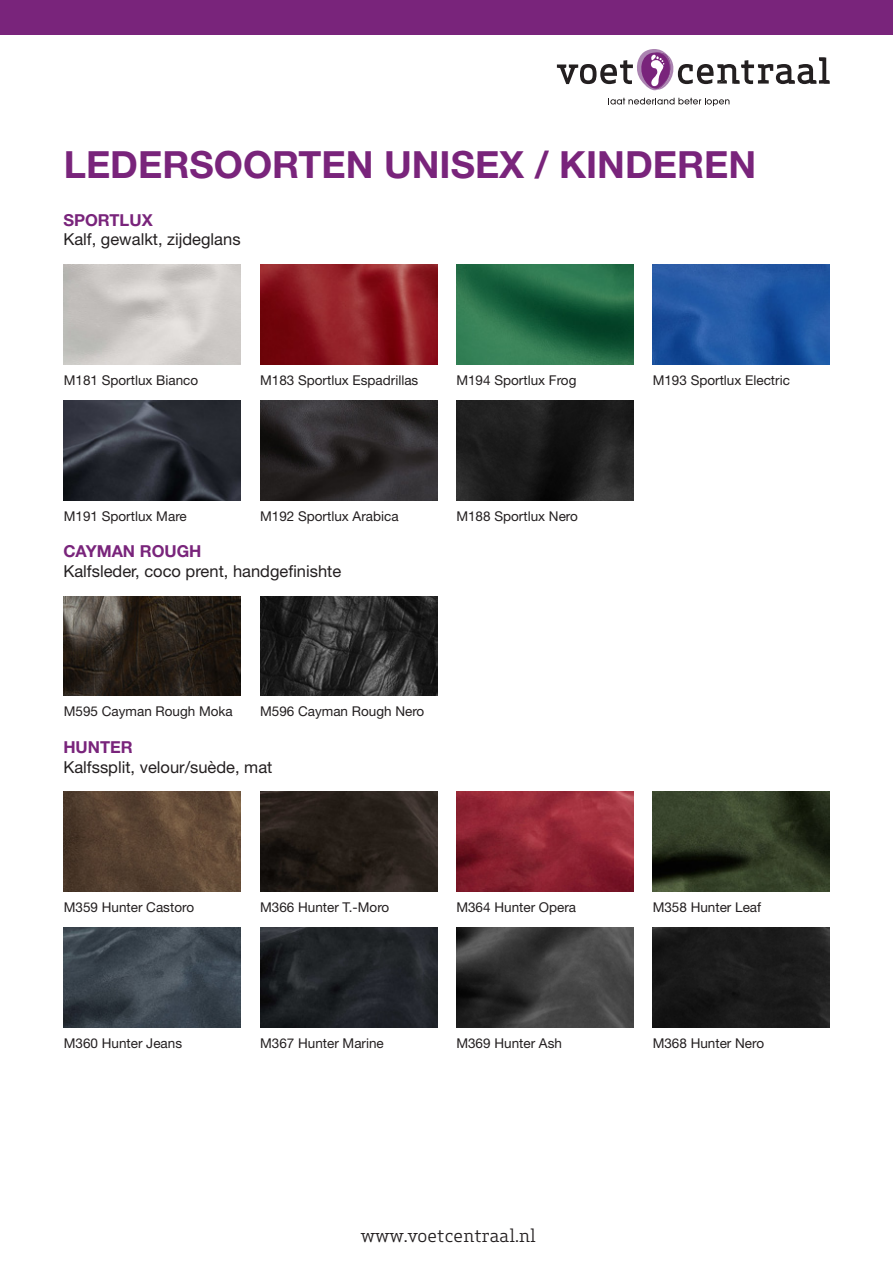
<style>
.page{position:relative;width:893px;height:1263px;background:#fff}
.page>*{position:absolute;margin:0;border:0;box-sizing:border-box;transform-origin:0 0}
.t1{font:700 37.5px "Helvetica Neue";color:#79247b}
.t2{font:18px "Apex Serif";color:#231f20}
.t3{font:16.5px "Helvetica Neue";color:#231f20}
.t4{font:700 16.5px "Helvetica Neue";color:#79247b}
.t5{font:13.5px "Helvetica Neue";color:#231f20}
</style>
<div class="page">
<svg style="left:557px;top:49px;width:273px;height:41px"></svg>
<svg style="left:608px;top:98px;width:121px;height:8px"></svg>
<div style="left:0;top:0;width:893px;height:34px;background:#79247b"></div>
<img style="left:64px;top:401px;width:177px;height:99px">
<img style="left:260px;top:265px;width:177px;height:99px">
<img style="left:260px;top:401px;width:177px;height:99px">
<img style="left:456px;top:265px;width:177px;height:99px">
<img style="left:653px;top:265px;width:177px;height:99px">
<img style="left:456px;top:401px;width:177px;height:99px">
<img style="left:64px;top:596px;width:177px;height:100px">
<img style="left:260px;top:596px;width:177px;height:100px">
<img style="left:64px;top:792px;width:177px;height:99px">
<img style="left:64px;top:928px;width:177px;height:99px">
<img style="left:260px;top:792px;width:177px;height:99px">
<img style="left:260px;top:928px;width:177px;height:99px">
<img style="left:456px;top:792px;width:177px;height:99px">
<img style="left:456px;top:928px;width:177px;height:99px">
<img style="left:653px;top:792px;width:177px;height:99px">
<img style="left:653px;top:928px;width:177px;height:99px">
<p class="t1" style="left:64px;top:142px;width:694px">LEDERSOORTEN UNISEX / KINDEREN</p>
<p class="t4" style="left:63px;top:210px;width:91px">SPORTLUX</p>
<p class="t3" style="left:63px;top:230px;width:179px">Kalf, gewalkt, zijdeglans</p>
<p class="t5" style="left:64px;top:372px;width:136px">M181 Sportlux Bianco</p>
<p class="t5" style="left:260px;top:372px;width:160px">M183 Sportlux Espadrillas</p>
<p class="t5" style="left:456px;top:372px;width:122px">M194 Sportlux Frog</p>
<p class="t5" style="left:653px;top:372px;width:139px">M193 Sportlux Electric</p>
<p class="t5" style="left:64px;top:508px;width:125px">M191 Sportlux Mare</p>
<p class="t5" style="left:260px;top:508px;width:140px">M192 Sportlux Arabica</p>
<p class="t4" style="left:63px;top:541px;width:140px">CAYMAN ROUGH</p>
<p class="t3" style="left:63px;top:561px;width:279px">Kalfsleder, coco prent, handgefinishte</p>
<p class="t5" style="left:456px;top:508px;width:123px">M188 Sportlux Nero</p>
<p class="t5" style="left:64px;top:704px;width:171px">M595 Cayman Rough Moka</p>
<p class="t5" style="left:260px;top:704px;width:166px">M596 Cayman Rough Nero</p>
<p class="t4" style="left:63px;top:737px;width:71px">HUNTER</p>
<p class="t3" style="left:63px;top:757px;width:211px">Kalfssplit, velour/suède, mat</p>
<p class="t5" style="left:64px;top:899px;width:132px">M359 Hunter Castoro</p>
<p class="t5" style="left:64px;top:1035px;width:120px">M360 Hunter Jeans</p>
<p class="t5" style="left:260px;top:899px;width:131px">M366 Hunter T.-Moro</p>
<p class="t5" style="left:260px;top:1035px;width:125px">M367 Hunter Marine</p>
<p class="t5" style="left:456px;top:899px;width:121px">M364 Hunter Opera</p>
<p class="t5" style="left:456px;top:1035px;width:107px">M369 Hunter Ash</p>
<p class="t5" style="left:653px;top:899px;width:110px">M358 Hunter Leaf</p>
<p class="t5" style="left:653px;top:1035px;width:113px">M368 Hunter Nero</p>
<h2 class="t2" style="left:361px;top:1224px;width:177px">www.voetcentraal.nl</h2>
</div>
